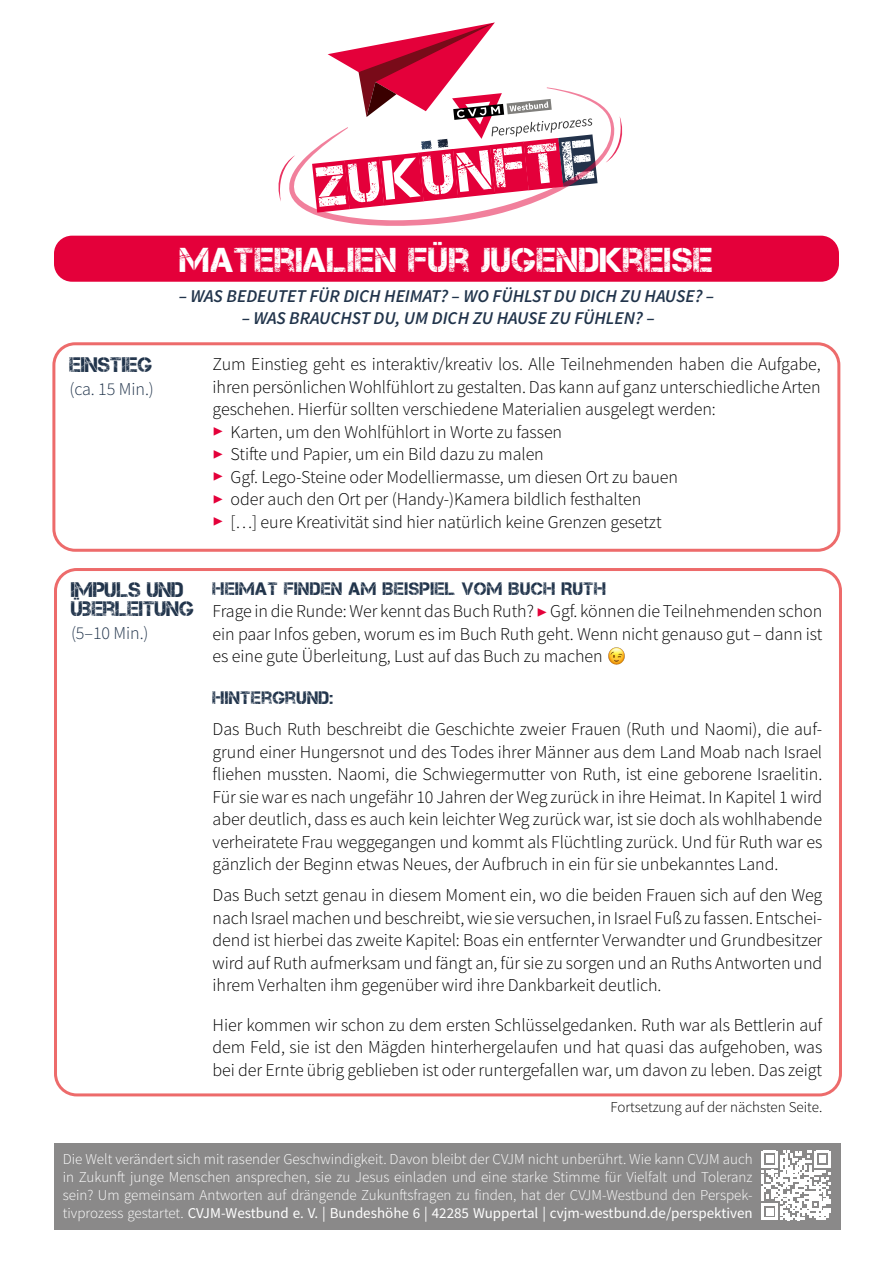
<style>
.page{position:relative;width:893px;height:1263px;background:#fff}
.page>*{position:absolute;margin:0;border:0;box-sizing:border-box;transform-origin:0 0}
.t1{font:55.65px "Captureit 2";color:#e4003a}
.Headline{font:34.5px "Captureit";letter-spacing:.02em;color:#fff}
.Subheadline{font:21px/19.5px "Captureit";color:#21344b}
.Flieißtext{font:300 18px/22.5px "Source Sans Pro";letter-spacing:-.005em;color:#000;text-align:justify}
.Headline-2{font:italic 600 18px "Source Sans Pro";color:#21344b}
.Subhead_klein{font:18px "Captureit";letter-spacing:.03em;color:#21344b}
.Flieißtext-2{font:300 18px "Source Sans Pro";letter-spacing:-.005em;color:#21344b}
.Subheadline-2{font:300 18px "Source Sans Pro";color:#21344b}
.t2{font:300 15px/18px "Source Sans Pro";color:#fff;text-align:justify}
.t3{font:300 15px "Source Sans Pro";color:#000}
.s1{font-family:"Minion Pro";font-weight:400;color:#e4003a}
.s2{font-weight:400}
</style>
<div class="page">
<svg style="left:295px;top:103px;width:316px;height:123px"></svg>
<svg style="left:606px;top:116px;width:16px;height:47px"></svg>
<svg style="left:278px;top:155px;width:17px;height:47px"></svg>
<svg style="left:313px;top:22px;width:285px;height:189px"></svg>
<div style="left:54px;top:1144px;width:786px;height:86px;background:#8a8989"></div>
<div style="left:54px;top:568px;width:788px;height:528px;border:3px solid #ed6b6b;border-radius:21px"></div>
<div style="left:54px;top:236px;width:785px;height:46px;background:#e4003a;border-radius:18px"></div>
<div style="left:52px;top:342px;width:788px;height:210px;border:3px solid #ed6b6b;border-radius:21px"></div>
<svg style="left:761px;top:1151px;width:70px;height:69px"></svg>
<h1 class="t1" style="left:312px;top:163px;width:249px;rotate:-6deg">Zukunft</h1>
<p class="Subheadline" style="left:69px;top:355px;width:84px">EINSTIEG</p>
<p class="Flieißtext-2" style="left:69px;top:377px;width:86px">(ca. 15 Min.)</p>
<p class="Headline" style="left:180px;top:240px;width:534px">MATERIALIEN FÜR JUGENDKREISE</p>
<p class="Headline-2" style="left:179px;top:284px;width:537px">– WAS BEDEUTET FÜR DICH HEIMAT? – WO FÜHLST DU DICH ZU HAUSE? –</p>
<p class="Headline-2" style="left:242px;top:306px;width:415px">– WAS BRAUCHST DU, UM DICH ZU HAUSE ZU FÜHLEN? –</p>
<p class="Flieißtext" style="left:213px;top:353px;width:610px">Zum Einstieg geht es interaktiv/kreativ los. Alle Teilnehmenden haben die Aufgabe, ihren persönlichen Wohlfühlort zu gestalten. Das kann auf ganz unterschiedliche Arten geschehen. Hierfür sollten verschiedene Materialien ausgelegt werden:</p>
<p class="Flieißtext" style="left:213px;top:421px;width:351px"><span class="s1">▶</span> Karten, um den Wohlfühlort in Worte zu fassen</p>
<p class="Flieißtext" style="left:213px;top:443px;width:333px"><span class="s1">▶</span> Stifte und Papier, um ein Bild dazu zu malen</p>
<p class="Flieißtext" style="left:213px;top:466px;width:467px"><span class="s1">▶</span> Ggf. Lego-Steine oder Modelliermasse, um diesen Ort zu bauen</p>
<p class="Flieißtext" style="left:213px;top:488px;width:430px"><span class="s1">▶</span> oder auch den Ort per (Handy-)Kamera bildlich festhalten</p>
<p class="Flieißtext" style="left:213px;top:511px;width:451px"><span class="s1">▶</span> […] eure Kreativität sind hier natürlich keine Grenzen gesetzt</p>
<p class="Subheadline" style="left:71px;top:580px;width:124px">IMPULS UND<br>ÜBERLEITUNG</p>
<p class="Subheadline-2" style="left:71px;top:622px;width:79px">(5–10 Min.)</p>
<p class="Subhead_klein" style="left:213px;top:578px;width:395px">HEIMAT FINDEN AM BEISPIEL VOM BUCH RUTH</p>
<p class="Flieißtext" style="left:213px;top:600px;width:611px">Frage in die Runde: Wer kennt das Buch Ruth? <span class="s1">▶</span> Ggf. können die Teilnehmenden schon ein paar Infos geben, worum es im Buch Ruth geht. Wenn nicht genauso gut – dann ist es eine gute Überleitung, Lust auf das Buch zu machen</p>
<p class="Subhead_klein" style="left:213px;top:688px;width:122px">HINTERGRUND:</p>
<p class="Flieißtext" style="left:213px;top:718px;width:611px">Das Buch Ruth beschreibt die Geschichte zweier Frauen (Ruth und Naomi), die auf&shy;grund einer Hungersnot und des Todes ihrer Männer aus dem Land Moab nach Israel fliehen mussten. Naomi, die Schwiegermutter von Ruth, ist eine geborene Israelitin.<br>Für sie war es nach ungefähr 10 Jahren der Weg zurück in ihre Heimat. In Kapitel 1 wird aber deutlich, dass es auch kein leichter Weg zurück war, ist sie doch als wohlhabende verheiratete Frau weggegangen und kommt als Flüchtling zurück. Und für Ruth war es gänzlich der Beginn etwas Neues, der Aufbruch in ein für sie unbekanntes Land.</p>
<p class="Flieißtext" style="left:213px;top:884px;width:611px">Das Buch setzt genau in diesem Moment ein, wo die beiden Frauen sich auf den Weg nach Israel machen und beschreibt, wie sie versuchen, in Israel Fuß zu fassen. Entschei&shy;dend ist hierbei das zweite Kapitel: Boas ein entfernter Verwandter und Grundbesitzer wird auf Ruth aufmerksam und fängt an, für sie zu sorgen und an Ruths Antworten und ihrem Verhalten ihm gegenüber wird ihre Dankbarkeit deutlich.</p>
<p class="Flieißtext" style="left:213px;top:1013px;width:611px">Hier kommen wir schon zu dem ersten Schlüsselgedanken. Ruth war als Bettlerin auf dem Feld, sie ist den Mägden hinterhergelaufen und hat quasi das aufgehoben, was bei der Ernte übrig geblieben ist oder runtergefallen war, um davon zu leben. Das zeigt</p>
<p class="t3" style="left:610px;top:1097px;width:213px">Fortsetzung auf der nächsten Seite.</p>
<p class="t2" style="left:63px;top:1150px;width:691px">Die Welt verändert sich mit rasender Geschwindigkeit. Davon bleibt der CVJM nicht unberührt. Wie kann CVJM auch in Zukunft junge Menschen ansprechen, sie zu Jesus einladen und eine starke Stimme für Vielfalt und Toleranz sein? Um gemeinsam Antworten auf drängende Zukunftsfragen zu finden, hat der CVJM-Westbund den Perspek&shy;tivprozess gestartet. <span class="s2">CVJM-Westbund e. V. | Bundeshöhe 6 | 42285 Wuppertal | cvjm-westbund.de/perspektiven</span></p>
</div>
